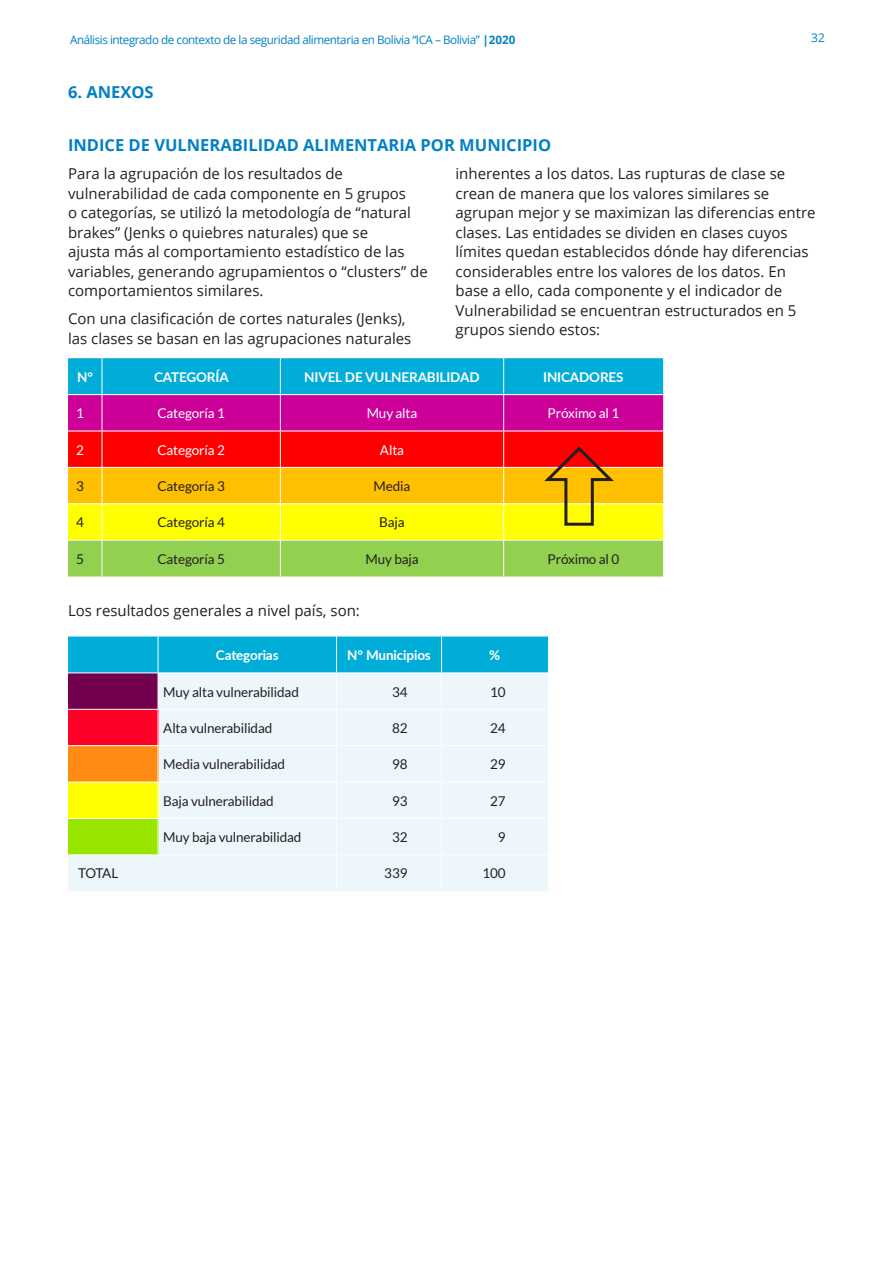
<style>
.page{position:relative;width:893px;height:1263px;background:#fff}
.page>*{position:absolute;margin:0;border:0;box-sizing:border-box;transform-origin:0 0}
.subtitulo_1{font:700 16.5px "Open Sans";color:#0081c4}
.Texto{font:15px/19.5px "Open Sans";color:#231f20}
.texto_cuadro{font:13.5px "Lato";letter-spacing:-.01em;color:#231f20}
.texto_cuadro-2{font:700 13.5px "Lato";letter-spacing:-.01em;color:#fff}
.texto_cuadro-3{font:13.5px "Lato";letter-spacing:-.01em;color:#fff}
.t1{font:12px "Open Sans";color:#0081c4}
.t2{font:11.7px "Open Sans";letter-spacing:-.04em;color:#0081c4}
.s1{font-weight:700}
</style>
<div class="page">
<div style="left:68px;top:636px;width:480px;height:36px;background:#00add8"></div>
<div style="left:68px;top:673px;width:480px;height:218px;background:#edf6fb"></div>
<div style="left:68px;top:709px;width:90px;height:37px;background:#ff0026"></div>
<div style="left:68px;top:746px;width:90px;height:36px;background:#ff8a14"></div>
<div style="left:68px;top:782px;width:90px;height:36px;background:#ff0"></div>
<div style="left:68px;top:818px;width:90px;height:37px;background:#98e600"></div>
<hr style="left:158px;top:636px;width:1px;height:36px;background:#fff">
<hr style="left:336px;top:636px;width:1px;height:36px;background:#fff">
<hr style="left:441px;top:636px;width:1px;height:36px;background:#fff">
<hr style="left:158px;top:673px;width:1px;height:36px;background:#fff">
<hr style="left:336px;top:673px;width:1px;height:36px;background:#fff">
<hr style="left:441px;top:673px;width:1px;height:36px;background:#fff">
<hr style="left:68px;top:709px;width:90px;height:1px;background:#fff">
<hr style="left:158px;top:709px;width:179px;height:1px;background:#fff">
<hr style="left:158px;top:710px;width:1px;height:35px;background:#fff">
<hr style="left:337px;top:709px;width:105px;height:1px;background:#fff">
<hr style="left:336px;top:710px;width:1px;height:35px;background:#fff">
<hr style="left:442px;top:709px;width:106px;height:1px;background:#fff">
<hr style="left:441px;top:710px;width:1px;height:35px;background:#fff">
<hr style="left:68px;top:745px;width:90px;height:1px;background:#fff">
<hr style="left:158px;top:745px;width:179px;height:1px;background:#fff">
<hr style="left:158px;top:746px;width:1px;height:36px;background:#fff">
<hr style="left:337px;top:745px;width:105px;height:1px;background:#fff">
<hr style="left:336px;top:746px;width:1px;height:36px;background:#fff">
<hr style="left:442px;top:745px;width:106px;height:1px;background:#fff">
<hr style="left:441px;top:746px;width:1px;height:36px;background:#fff">
<hr style="left:68px;top:782px;width:90px;height:1px;background:#fff">
<hr style="left:158px;top:782px;width:179px;height:1px;background:#fff">
<hr style="left:158px;top:782px;width:1px;height:36px;background:#fff">
<hr style="left:337px;top:782px;width:105px;height:1px;background:#fff">
<hr style="left:336px;top:782px;width:1px;height:36px;background:#fff">
<hr style="left:442px;top:782px;width:106px;height:1px;background:#fff">
<hr style="left:441px;top:782px;width:1px;height:36px;background:#fff">
<hr style="left:68px;top:818px;width:90px;height:1px;background:#fff">
<hr style="left:158px;top:818px;width:179px;height:1px;background:#fff">
<hr style="left:158px;top:819px;width:1px;height:35px;background:#fff">
<hr style="left:337px;top:818px;width:105px;height:1px;background:#fff">
<hr style="left:336px;top:819px;width:1px;height:35px;background:#fff">
<hr style="left:442px;top:818px;width:106px;height:1px;background:#fff">
<hr style="left:441px;top:819px;width:1px;height:35px;background:#fff">
<hr style="left:68px;top:854px;width:90px;height:1px;background:#fff">
<hr style="left:158px;top:854px;width:179px;height:1px;background:#fff">
<hr style="left:337px;top:854px;width:105px;height:1px;background:#fff">
<hr style="left:336px;top:855px;width:1px;height:36px;background:#fff">
<hr style="left:442px;top:854px;width:106px;height:1px;background:#fff">
<hr style="left:441px;top:855px;width:1px;height:36px;background:#fff">
<svg style="left:68px;top:358px;width:595px;height:218px;background:#ba8c50"></svg>
<p class="t2" style="left:70px;top:32px;width:447px">Análisis integrado de contexto de la seguridad alimentaria en Bolivia “ICA – Bolivia” <span class="s1">|2020</span></p>
<p class="t1" style="left:811px;top:29px;width:15px">32</p>
<p class="subtitulo_1" style="left:68px;top:80px;width:87px">6. ANEXOS</p>
<p class="subtitulo_1" style="left:68px;top:134px;width:485px">INDICE DE VULNERABILIDAD ALIMENTARIA POR MUNICIPIO</p>
<p class="Texto" style="left:68px;top:164px;width:361px">Para la agrupación de los resultados de vulnerabilidad de cada componente en 5 grupos<br>o categorías, se utilizó la metodología de “natural brakes” (Jenks o quiebres naturales) que se<br>ajusta más al comportamiento estadístico de las variables, generando agrupamientos o “clusters” de comportamientos similares.</p>
<p class="Texto" style="left:68px;top:309px;width:345px">Con una clasificación de cortes naturales (Jenks), las clases se basan en las agrupaciones naturales</p>
<p class="Texto" style="left:455px;top:164px;width:362px">inherentes a los datos. Las rupturas de clase se crean de manera que los valores similares se agrupan mejor y se maximizan las diferencias entre clases. Las entidades se dividen en clases cuyos límites quedan establecidos dónde hay diferencias considerables entre los valores de los datos. En base a ello, cada componente y el indicador de Vulnerabilidad se encuentran estructurados en 5 grupos siendo estos:</p>
<p class="texto_cuadro-2" style="left:77px;top:367px;width:17px">N°</p>
<p class="texto_cuadro-2" style="left:154px;top:367px;width:76px">CATEGORÍA</p>
<p class="texto_cuadro-2" style="left:304px;top:367px;width:177px">NIVEL DE VULNERABILIDAD</p>
<p class="texto_cuadro-2" style="left:543px;top:367px;width:82px">INICADORES</p>
<p class="texto_cuadro-3" style="left:76px;top:406px;width:9px">1</p>
<p class="texto_cuadro-3" style="left:157px;top:406px;width:69px">Categoría 1</p>
<p class="texto_cuadro-3" style="left:367px;top:406px;width:52px">Muy alta</p>
<p class="texto_cuadro-3" style="left:548px;top:406px;width:73px">Próximo al 1</p>
<p class="texto_cuadro-3" style="left:76px;top:442px;width:9px">2</p>
<p class="texto_cuadro-3" style="left:157px;top:442px;width:69px">Categoría 2</p>
<p class="texto_cuadro-3" style="left:380px;top:442px;width:26px">Alta</p>
<p class="texto_cuadro" style="left:76px;top:479px;width:9px">3</p>
<p class="texto_cuadro" style="left:157px;top:479px;width:69px">Categoría 3</p>
<p class="texto_cuadro" style="left:374px;top:479px;width:38px">Media</p>
<p class="texto_cuadro" style="left:76px;top:515px;width:9px">4</p>
<p class="texto_cuadro" style="left:157px;top:515px;width:69px">Categoría 4</p>
<p class="texto_cuadro" style="left:379px;top:515px;width:27px">Baja</p>
<p class="texto_cuadro" style="left:76px;top:551px;width:9px">5</p>
<p class="texto_cuadro" style="left:157px;top:551px;width:69px">Categoría 5</p>
<p class="texto_cuadro" style="left:365px;top:551px;width:55px">Muy baja</p>
<p class="texto_cuadro" style="left:548px;top:551px;width:73px">Próximo al 0</p>
<p class="Texto" style="left:68px;top:600px;width:293px">Los resultados generales a nivel país, son:</p>
<p class="texto_cuadro-2" style="left:216px;top:645px;width:64px">Categorias</p>
<p class="texto_cuadro-2" style="left:347px;top:645px;width:85px">N° Municipios</p>
<p class="texto_cuadro-2" style="left:489px;top:645px;width:13px">%</p>
<p class="texto_cuadro" style="left:163px;top:684px;width:137px">Muy alta vulnerabilidad</p>
<p class="texto_cuadro" style="left:392px;top:684px;width:17px">34</p>
<p class="texto_cuadro" style="left:490px;top:684px;width:17px">10</p>
<p class="texto_cuadro" style="left:163px;top:720px;width:111px">Alta vulnerabilidad</p>
<p class="texto_cuadro" style="left:392px;top:720px;width:17px">82</p>
<p class="texto_cuadro" style="left:490px;top:720px;width:17px">24</p>
<p class="texto_cuadro" style="left:163px;top:757px;width:123px">Media vulnerabilidad</p>
<p class="texto_cuadro" style="left:392px;top:757px;width:17px">98</p>
<p class="texto_cuadro" style="left:490px;top:757px;width:17px">29</p>
<p class="texto_cuadro" style="left:163px;top:793px;width:112px">Baja vulnerabilidad</p>
<p class="texto_cuadro" style="left:392px;top:793px;width:17px">93</p>
<p class="texto_cuadro" style="left:490px;top:793px;width:17px">27</p>
<p class="texto_cuadro" style="left:163px;top:830px;width:140px">Muy baja vulnerabilidad</p>
<p class="texto_cuadro" style="left:392px;top:830px;width:17px">32</p>
<p class="texto_cuadro" style="left:498px;top:830px;width:9px">9</p>
<p class="texto_cuadro" style="left:78px;top:866px;width:42px">TOTAL</p>
<p class="texto_cuadro" style="left:384px;top:866px;width:25px">339</p>
<p class="texto_cuadro" style="left:482px;top:866px;width:25px">100</p>
</div>
